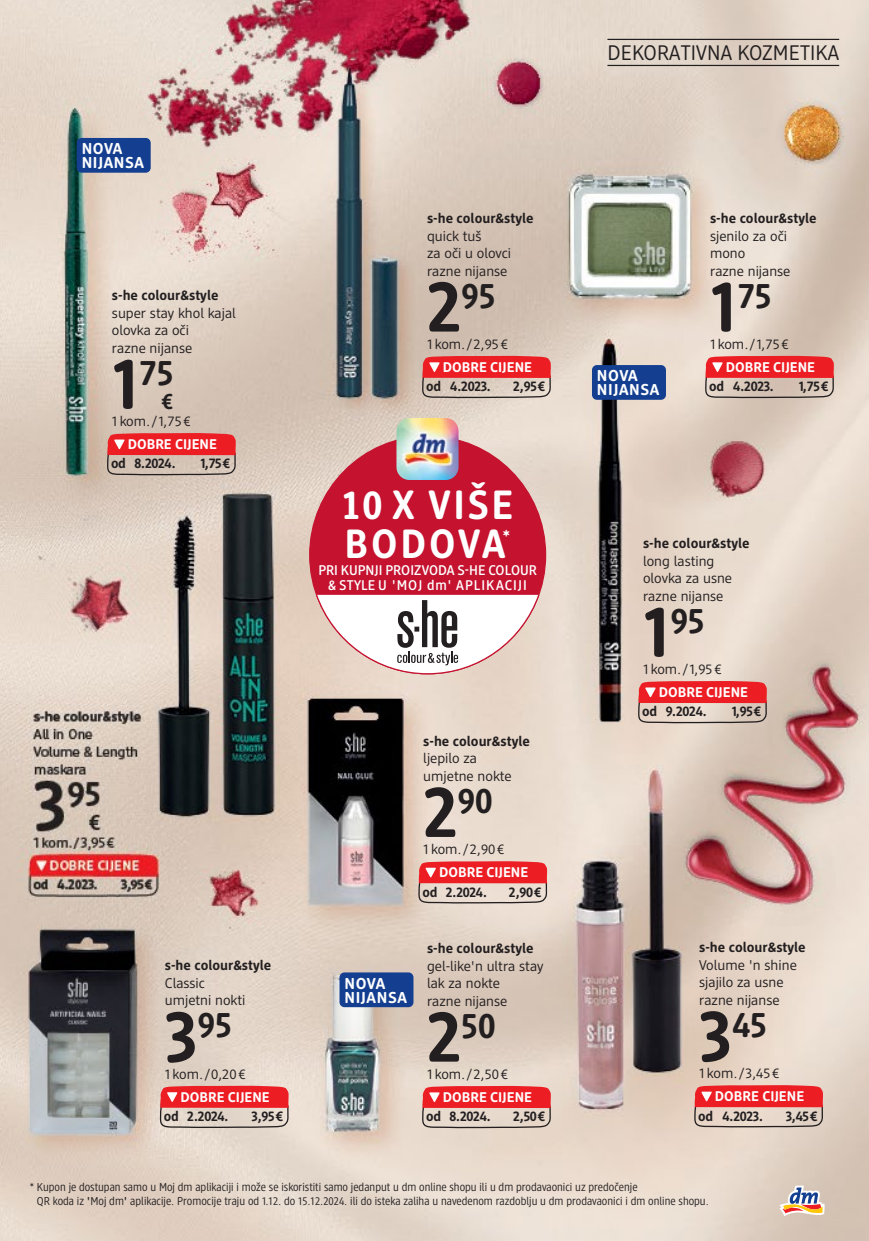
<style>
.page{position:relative;width:869px;height:1241px;background:#fff}
.page>*{position:absolute;margin:0;border:0;box-sizing:border-box;transform-origin:0 0}
.t1{font:700 40.77px/39.2px "DM Brand 4.4";letter-spacing:.06em;color:#fff}
.t2{font:700 35.7px "DM Brand 4.4";color:#231f20}
.t3{font:700 22.4px "DM Brand 4.4";color:#231f20}
.t4{font:21px "DM Brand 4.4";letter-spacing:.005em;color:#231f20}
.t5{font:700 15.75px/13.7px "DM Support 4.4";letter-spacing:.04em;color:#fff}
.t6{font:14px/17.5px "DM Support 4.4";color:#231f20}
.t7{font:700 14px "DM Support 4.4";color:#231f20}
.t8{font:700 14px "DM Support 4.4";color:#fff}
.t9{font:500 14px/15.8px "DM Brand 4.4";letter-spacing:.005em;color:#fff;text-align:center}
.t10{font:11.38px/14px "DM Intelligence 4.4";color:#231f20}
.s1{font-size:72.8px}
.s2{font-family:"DM Support 4.4";font-weight:500}
</style>
<div class="page">
<img style="left:0;top:0;width:868px;height:1240px">
<div style="left:309px;top:436px;width:236px;height:237px;background:#c4122f;border-radius:50%"></div>
<img style="left:396px;top:418px;width:62px;height:62px">
<svg style="left:315px;top:593px;width:225px;height:82px"></svg>
<svg style="left:106px;top:433px;width:130px;height:43px"></svg>
<svg style="left:421px;top:356px;width:130px;height:43px"></svg>
<svg style="left:704px;top:356px;width:130px;height:43px"></svg>
<svg style="left:637px;top:680px;width:130px;height:44px"></svg>
<svg style="left:693px;top:1084px;width:130px;height:44px"></svg>
<svg style="left:421px;top:1085px;width:130px;height:43px"></svg>
<svg style="left:159px;top:1085px;width:130px;height:43px"></svg>
<svg style="left:417px;top:861px;width:130px;height:43px"></svg>
<div style="left:77px;top:138px;width:74px;height:35px;background:#143f90;border-radius:5px"></div>
<div style="left:591px;top:365px;width:74px;height:35px;background:#143f90;border-radius:5px"></div>
<div style="left:339px;top:972px;width:74px;height:35px;background:#143f90;border-radius:5px"></div>
<hr style="left:607px;top:39px;width:231px;height:1px;background:#231f20">
<hr style="left:607px;top:65px;width:231px;height:1px;background:#231f20">
<svg style="left:779px;top:1185px;width:45px;height:30px"></svg>
<p class="t5" style="left:82px;top:141px;width:64px">NOVA<br>NIJANSA</p>
<p class="t7" style="left:112px;top:286px;width:108px">s-he colour&amp;style</p>
<p class="t6" style="left:112px;top:303px;width:125px">super stay khol kajal olovka za oči<br>razne nijanse</p>
<h2 class="t2" style="left:112px;top:350px;width:63px"><span class="s1">1</span>75</h2>
<h3 class="t3" style="left:162px;top:387px;width:13px">€</h3>
<p class="t6" style="left:112px;top:412px;width:80px">1 kom./ 1,75€</p>
<p class="t8" style="left:128px;top:435px;width:91px">DOBRE CIJENE</p>
<p class="t7" style="left:111px;top:454px;width:66px">od 8.2024.</p>
<p class="t7" style="left:200px;top:454px;width:31px">1,75€</p>
<p class="t7" style="left:427px;top:209px;width:108px">s-he colour&amp;style</p>
<p class="t6" style="left:427px;top:226px;width:86px">quick tuš<br>za oči u olovci razne nijanse</p>
<h2 class="t2" style="left:427px;top:272px;width:70px"><span class="s1">2</span>95</h2>
<p class="t6" style="left:427px;top:335px;width:82px">1 kom./2,95€</p>
<p class="t8" style="left:442px;top:358px;width:91px">DOBRE CIJENE</p>
<p class="t7" style="left:426px;top:377px;width:66px">od 4.2023.</p>
<p class="t7" style="left:513px;top:377px;width:34px">2,95€</p>
<h1 class="t1" style="left:341px;top:483px;width:173px">10 X VIŠE<br>BODOVA<sup>*</sup></h1>
<p class="t9" style="left:318px;top:561px;width:220px">PRI KUPNJI PROIZVODA S-HE COLOUR &amp; STYLE U 'MOJ dm' APLIKACIJI</p>
<p class="t7" style="left:165px;top:956px;width:108px">s-he colour&amp;style</p>
<p class="t6" style="left:165px;top:973px;width:82px">Classic umjetni nokti</p>
<h2 class="t2" style="left:165px;top:1002px;width:68px"><span class="s1">3</span>95</h2>
<p class="t6" style="left:165px;top:1064px;width:82px">1 kom./0,20€</p>
<p class="t8" style="left:180px;top:1087px;width:91px">DOBRE CIJENE</p>
<p class="t7" style="left:164px;top:1107px;width:66px">od 2.2024.</p>
<p class="t7" style="left:251px;top:1107px;width:33px">3,95€</p>
<p class="t7" style="left:423px;top:732px;width:108px">s-he colour&amp;style</p>
<p class="t6" style="left:423px;top:749px;width:90px">ljepilo za umjetne nokte</p>
<h2 class="t2" style="left:423px;top:777px;width:71px"><span class="s1">2</span>90</h2>
<p class="t6" style="left:423px;top:840px;width:83px">1 kom./2,90€</p>
<p class="t8" style="left:439px;top:863px;width:91px">DOBRE CIJENE</p>
<p class="t7" style="left:422px;top:882px;width:66px">od 2.2024.</p>
<p class="t7" style="left:508px;top:882px;width:34px">2,90€</p>
<p class="t5" style="left:344px;top:975px;width:64px">NOVA<br>NIJANSA</p>
<p class="t7" style="left:427px;top:939px;width:108px">s-he colour&amp;style</p>
<p class="t6" style="left:427px;top:956px;width:118px">gel-like'n ultra stay lak za nokte<br>razne nijanse</p>
<h2 class="t2" style="left:427px;top:1002px;width:70px"><span class="s1">2</span>50</h2>
<p class="t6" style="left:427px;top:1064px;width:83px">1 kom./2,50€</p>
<p class="t8" style="left:442px;top:1088px;width:91px">DOBRE CIJENE</p>
<p class="t7" style="left:426px;top:1107px;width:66px">od 8.2024.</p>
<p class="t7" style="left:513px;top:1107px;width:34px">2,50€</p>
<h3 class="t4" style="left:607px;top:39px;width:233px">DEKORATIVNA KOZMETIKA</h3>
<p class="t5" style="left:596px;top:368px;width:64px">NOVA<br>NIJANSA</p>
<p class="t7" style="left:709px;top:209px;width:108px">s-he colour&amp;style</p>
<p class="t6" style="left:709px;top:226px;width:82px">sjenilo za oči mono<br>razne nijanse</p>
<h2 class="t2" style="left:709px;top:272px;width:63px"><span class="s1">1</span>75</h2>
<p class="t6" style="left:709px;top:335px;width:80px">1 kom./ 1,75€</p>
<p class="t8" style="left:725px;top:358px;width:91px">DOBRE CIJENE</p>
<p class="t7" style="left:708px;top:377px;width:66px">od 4.2023.</p>
<p class="t7" style="left:798px;top:377px;width:31px">1,75€</p>
<p class="t7" style="left:642px;top:534px;width:108px">s-he colour&amp;style</p>
<p class="t6" style="left:642px;top:551px;width:91px">long lasting olovka za usne razne nijanse</p>
<h2 class="t2" style="left:642px;top:597px;width:63px"><span class="s1">1</span>95</h2>
<p class="t6" style="left:642px;top:660px;width:80px">1 kom./ 1,95€</p>
<p class="t8" style="left:658px;top:683px;width:91px">DOBRE CIJENE</p>
<p class="t7" style="left:642px;top:702px;width:66px">od 9.2024.</p>
<p class="t7" style="left:731px;top:702px;width:31px">1,95€</p>
<p class="t7" style="left:698px;top:938px;width:108px">s-he colour&amp;style</p>
<p class="t6" style="left:698px;top:955px;width:99px">Volume 'n shine sjajilo za usne razne nijanse</p>
<h2 class="t2" style="left:698px;top:1001px;width:69px"><span class="s1">3</span>45</h2>
<p class="t6" style="left:698px;top:1064px;width:82px">1 kom./ 3,45€</p>
<p class="t8" style="left:714px;top:1087px;width:91px">DOBRE CIJENE</p>
<p class="t7" style="left:698px;top:1106px;width:66px">od 4.2023.</p>
<p class="t7" style="left:785px;top:1106px;width:33px">3,45€</p>
<p class="t10" style="left:37px;top:1179px;width:673px;text-indent:-7px">* Kupon je dostupan samo u Moj dm aplikaciji i može se iskoristiti samo jedanput u dm online shopu ili u dm prodavaonici uz predočenje<br>QR koda iz <span class="s2">'</span>Moj dm<span class="s2">'</span> aplikacije. Promocije traju od 1.12. do 15.12.2024. ili do isteka zaliha u navedenom razdoblju u dm prodavaonici i dm online shopu.</p>
</div>
